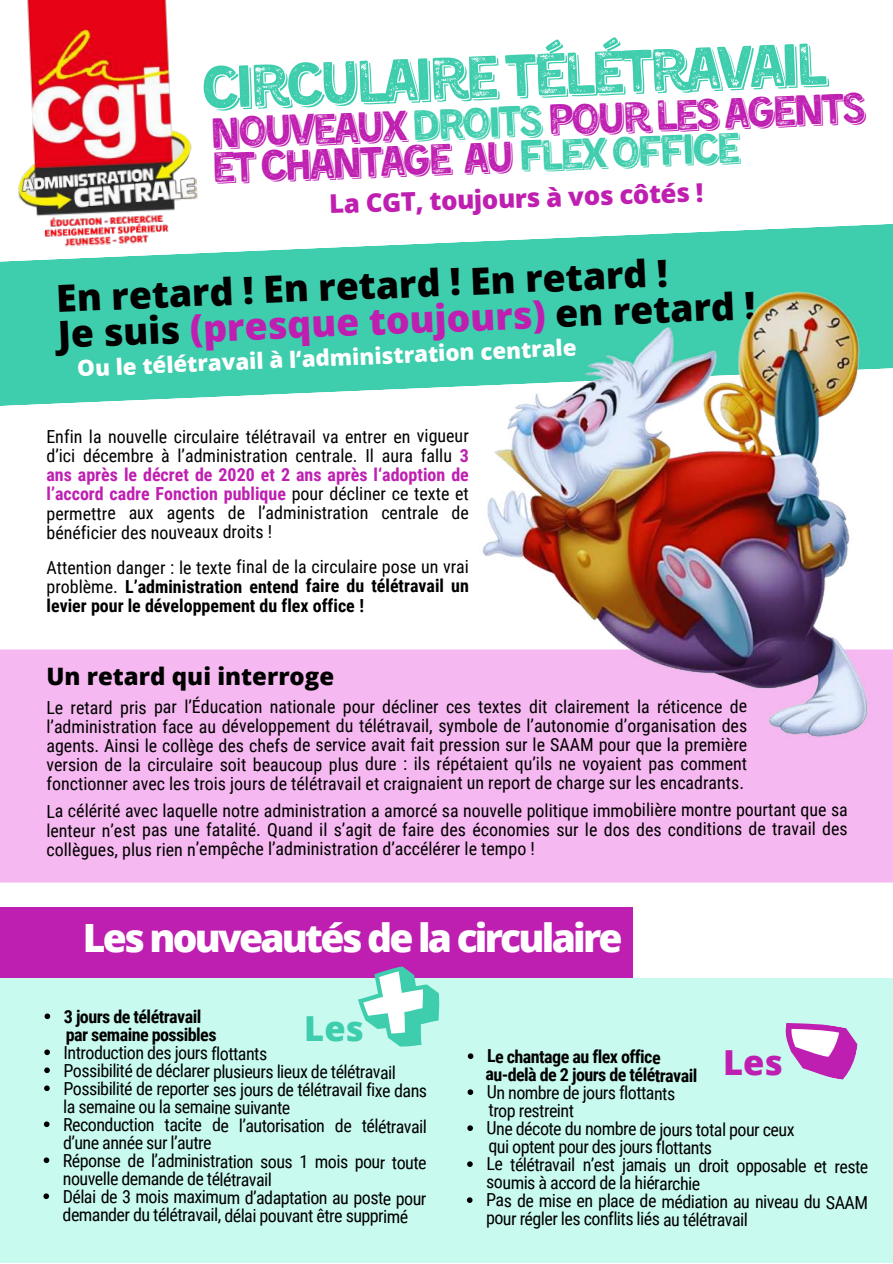
<style>
.page{position:relative;width:893px;height:1264px;background:#fff}
.page>*{position:absolute;margin:0;border:0;box-sizing:border-box;transform-origin:0 0}
.t1{font:61.2px "Kent 4 F Printed Shadowed";color:#3ecdad}
.t2{font:43.5px/35.8px "Kent 4 F Printed Shadowed";color:#bf1fb1}
.t3{font:800 39px "Open Sans";letter-spacing:-.07em;color:#fff}
.t4{font:800 37.35px/35.8px "Open Sans";color:#000}
.t5{font:800 34.5px "Open Sans";color:#3ecdad}
.t6{font:800 34.5px "Open Sans";color:#bf1fb1}
.t7{font:800 25.8px "Open Sans";color:#bf1fb1}
.t8{font:800 24px "Open Sans";color:#000}
.t9{font:800 22.35px "Open Sans";color:#fff}
.t10{font:18px/18px "Roboto Condensed";letter-spacing:-.035em;color:#000}
.t11{font:700 18px/19.2px "Roboto Condensed";letter-spacing:-.035em;color:#000;text-align:justify}
.s1{color:#3ecdad}
.s2{color:#bf1fb1}
.s3{font-weight:700;color:#bf1fb1}
.s4{font-weight:400}
</style>
<div class="page">
<svg style="left:0;top:224px;width:892px;height:182px;fill:#3ecdad"></svg>
<img style="left:9px;top:0;width:190px;height:248px">
<div style="left:0;top:649px;width:892px;height:233px;background:#f6b8f0"></div>
<img style="left:469px;top:290px;width:413px;height:447px">
<div style="left:0;top:977px;width:892px;height:285px;background:#c9faef"></div>
<svg style="left:45px;top:1013px;width:5px;height:6px"></svg>
<svg style="left:44px;top:1049px;width:6px;height:6px"></svg>
<svg style="left:44px;top:1067px;width:6px;height:6px"></svg>
<svg style="left:44px;top:1085px;width:6px;height:6px"></svg>
<svg style="left:44px;top:1121px;width:6px;height:6px"></svg>
<svg style="left:44px;top:1157px;width:5px;height:6px"></svg>
<svg style="left:43px;top:1193px;width:6px;height:5px"></svg>
<svg style="left:467px;top:1053px;width:6px;height:5px"></svg>
<svg style="left:467px;top:1089px;width:6px;height:5px"></svg>
<svg style="left:467px;top:1125px;width:6px;height:5px"></svg>
<svg style="left:467px;top:1161px;width:5px;height:5px"></svg>
<svg style="left:467px;top:1197px;width:5px;height:5px"></svg>
<div style="left:0;top:907px;width:633px;height:70px;background:#bf1fb1"></div>
<svg style="left:353px;top:966px;width:93px;height:81px"></svg>
<svg style="left:785px;top:1023px;width:73px;height:57px"></svg>
<h1 class="t1" style="left:199px;top:61px;width:628px;rotate:-2deg">Circulaire Télétravail</h1>
<h2 class="t2" style="left:209px;top:117px;width:659px;rotate:-2deg">Nouveaux <span class="s1">DRoits</span> pour les agents et chantage au <span class="s1">Flex office</span></h2>
<h3 class="t7" style="left:328px;top:186px;width:376px;rotate:-2deg">La CGT, toujours à vos côtés !</h3>
<h3 class="t4" style="left:56px;top:277px;width:699px;rotate:-2deg">En retard ! En retard ! En retard !<br>Je suis <span class="s2">(presque toujours)</span> en retard !</h3>
<p class="t9" style="left:77px;top:351px;width:501px;rotate:-2deg">Ou le télétravail à l‘administration centrale</p>
<p class="t10" style="left:46px;top:427px;width:424px;line-height:19.2px;text-align:justify">Enfin la nouvelle circulaire télétravail va entrer en vigueur d’ici décembre à l’administration centrale. Il aura fallu <span class="s3">3 ans après le décret de 2020 et 2 ans après l‘adoption de l’accord cadre Fonction publique</span> pour décliner ce texte et permettre aux agents de l’administration centrale de bénéficier des nouveaux droits !</p>
<p class="t11" style="left:46px;top:557px;width:424px"><span class="s4">Attention danger : le texte final de la circulaire pose un vrai problème.</span> L’administration entend faire du télétravail un levier pour le développement du flex office !</p>
<h3 class="t8" style="left:46px;top:659px;width:289px">Un retard qui interroge</h3>
<p class="t10" style="left:46px;top:697px;width:702px;line-height:19px;text-align:justify">Le retard pris par l’Éducation nationale pour décliner ces textes dit clairement la réticence de l’administration face au développement du télétravail, symbole de l’autonomie d’organisation des agents. Ainsi le collège des chefs de service avait fait pression sur le SAAM pour que la première version de la circulaire soit beaucoup plus dure : ils répétaient qu’ils ne voyaient pas comment fonctionner avec les trois jours de télétravail et craignaient un report de charge sur les encadrants.</p>
<p class="t10" style="left:46px;top:801px;width:802px;line-height:19.2px;text-align:justify">La célérité avec laquelle notre administration a amorcé sa nouvelle politique immobilière montre pourtant que sa lenteur n’est pas une fatalité. Quand il s’agit de faire des économies sur le dos des conditions de travail des collègues, plus rien n’empêche l’administration d’accélérer le tempo !</p>
<h3 class="t3" style="left:83px;top:910px;width:541px">Les nouveautés de la circulaire</h3>
<p class="t11" style="left:64px;top:1007px;width:139px">3 jours de télétravail</p>
<p class="t10" style="left:63px;top:1044px;width:366px">Introduction des jours flottants<br>Possibilité de déclarer plusieurs lieux de télétravail Possibilité de reporter ses jours de télétravail fixe dans la semaine ou la semaine suivante<br>Reconduction tacite de l’autorisation de télétravail d’une année sur l’autre<br>Réponse de l’administration sous 1 mois pour toute nouvelle demande de télétravail<br>Délai de 3 mois maximum d’adaptation au poste pour demander du télétravail, délai pouvant être supprimé</p>
<h3 class="t5" style="left:304px;top:1004px;width:61px">Les</h3>
<p class="t11" style="left:66px;top:1025px;width:152px">par semaine possibles</p>
<p class="t11" style="left:487px;top:1047px;width:175px">Le chantage au flex office</p>
<p class="t10" style="left:486px;top:1074px;width:383px;line-height:36.2px">Un nombre de jours flottants<br>Une décote du nombre de jours total pour ceux<br>Le télétravail n’est jamais un droit opposable et reste</p>
<p class="t10" style="left:486px;top:1173px;width:383px">soumis à accord de la hiérarchie<br>Pas de mise en place de médiation au niveau du SAAM pour régler les conflits liés au télétravail</p>
<h3 class="t6" style="left:723px;top:1037px;width:61px">Les</h3>
<p class="t11" style="left:485px;top:1065px;width:213px">au-delà de 2 jours de télétravail</p>
<p class="t10" style="left:488px;top:1092px;width:225px;line-height:36.5px">trop restreint<br>qui optent pour des jours flottants</p>
</div>
